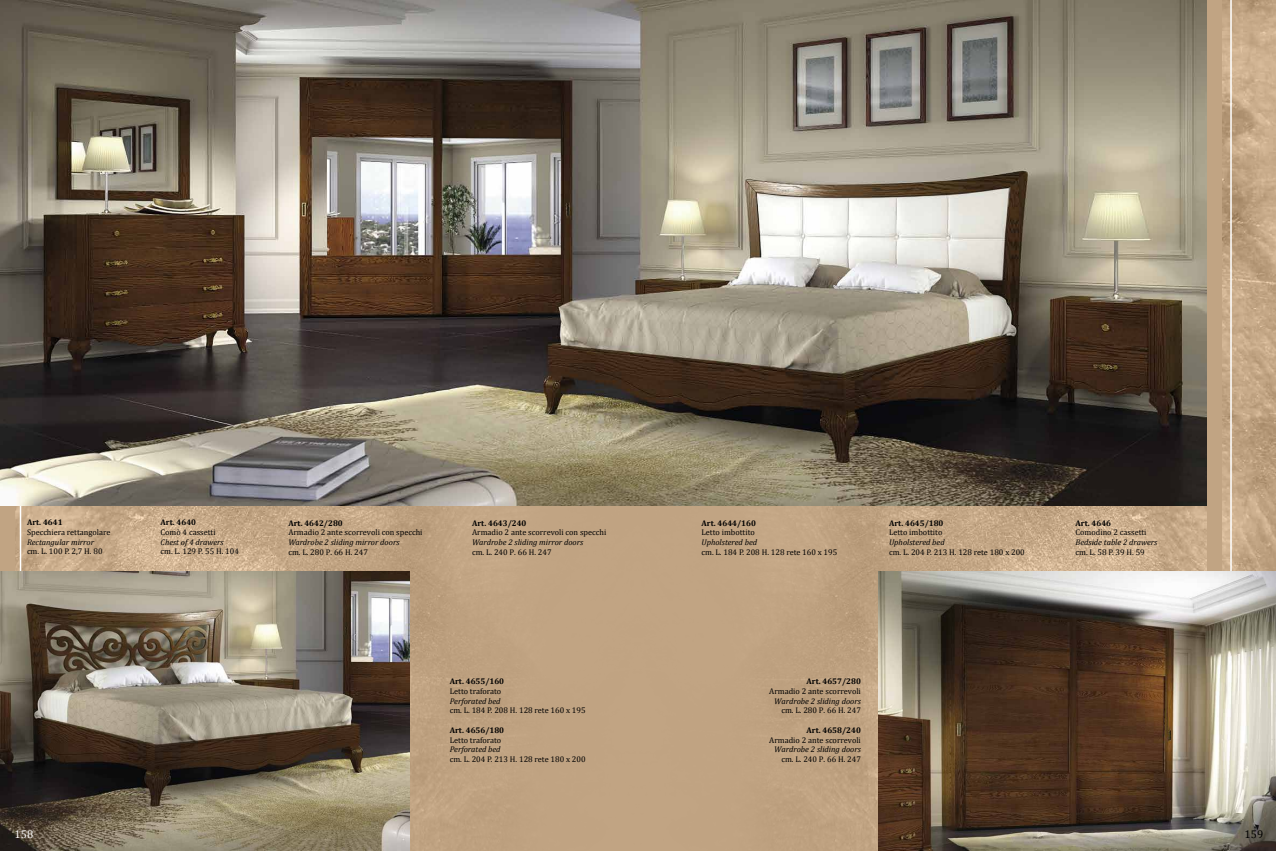
<style>
.page{position:relative;width:1276px;height:851px;background:#fff}
.page>*{position:absolute;margin:0;border:0;box-sizing:border-box;transform-origin:0 0}
.t1{font:11.25px "Cambria";color:#fff}
.t2{font:11.25px "Cambria";color:#000}
.t3{font:8.25px "Cambria";color:#000}
.t4{font:italic 8.25px "Cambria";color:#000}
.t5{font:700 8.25px "Cambria";color:#000}
</style>
<div class="page">
<div style="left:638px;top:0;width:638px;height:850px;background:#c1a483"></div>
<div style="left:0;top:0;width:638px;height:850px;background:#c1a483"></div>
<hr style="left:1230px;top:0;width:1px;height:850px;background:#fff">
<hr style="left:20px;top:0;width:1px;height:850px;background:#fff">
<img style="left:0;top:0;width:1206px;height:505px">
<img style="left:878px;top:571px;width:398px;height:279px">
<img style="left:0;top:571px;width:409px;height:279px">
<p class="t5" style="left:27px;top:516px;width:37px">Art. 4641</p>
<p class="t3" style="left:27px;top:527px;width:85px">Specchiera rettangolare</p>
<p class="t4" style="left:27px;top:536px;width:69px">Rectangular mirror</p>
<p class="t3" style="left:27px;top:546px;width:77px">cm. L. 100 P. 2,7 H. 80</p>
<p class="t5" style="left:161px;top:516px;width:37px">Art. 4640</p>
<p class="t3" style="left:161px;top:527px;width:57px">Comò 4 cassetti</p>
<p class="t4" style="left:161px;top:536px;width:65px">Chest of 4 drawers</p>
<p class="t3" style="left:161px;top:546px;width:80px">cm. L. 129 P. 55 H. 104</p>
<p class="t5" style="left:288px;top:517px;width:56px">Art. 4642/280</p>
<p class="t3" style="left:288px;top:527px;width:136px">Armadio 2 ante scorrevoli con specchi</p>
<p class="t4" style="left:288px;top:536px;width:113px">Wardrobe 2 sliding mirror doors</p>
<p class="t3" style="left:288px;top:547px;width:81px">cm. L. 280 P. 66 H. 247</p>
<p class="t5" style="left:472px;top:517px;width:56px">Art. 4643/240</p>
<p class="t3" style="left:472px;top:527px;width:136px">Armadio 2 ante scorrevoli con specchi</p>
<p class="t4" style="left:472px;top:536px;width:113px">Wardrobe 2 sliding mirror doors</p>
<p class="t3" style="left:472px;top:547px;width:81px">cm. L. 240 P. 66 H. 247</p>
<p class="t5" style="left:450px;top:675px;width:56px">Art. 4655/160</p>
<p class="t3" style="left:450px;top:686px;width:53px">Letto traforato</p>
<p class="t4" style="left:450px;top:695px;width:52px">Perforated bed</p>
<p class="t3" style="left:450px;top:705px;width:137px">cm. L. 184 P. 208 H. 128 rete 160 x 195</p>
<p class="t5" style="left:450px;top:724px;width:56px">Art. 4656/180</p>
<p class="t3" style="left:450px;top:734px;width:53px">Letto traforato</p>
<p class="t4" style="left:450px;top:743px;width:52px">Perforated bed</p>
<p class="t3" style="left:450px;top:754px;width:137px">cm. L. 204 P. 213 H. 128 rete 180 x 200</p>
<p class="t5" style="left:701px;top:517px;width:56px">Art. 4644/160</p>
<p class="t3" style="left:701px;top:527px;width:55px">Letto imbottito</p>
<p class="t4" style="left:701px;top:536px;width:57px">Upholstered bed</p>
<p class="t3" style="left:701px;top:547px;width:137px">cm. L. 184 P. 208 H. 128 rete 160 x 195</p>
<p class="t5" style="left:889px;top:517px;width:56px">Art. 4645/180</p>
<p class="t3" style="left:889px;top:527px;width:55px">Letto imbottito</p>
<p class="t4" style="left:889px;top:536px;width:57px">Upholstered bed</p>
<p class="t3" style="left:889px;top:547px;width:137px">cm. L. 204 P. 213 H. 128 rete 180 x 200</p>
<p class="t5" style="left:806px;top:675px;width:56px">Art. 4657/280</p>
<p class="t3" style="left:769px;top:686px;width:93px">Armadio 2 ante scorrevoli</p>
<p class="t4" style="left:774px;top:695px;width:88px">Wardrobe 2 sliding doors</p>
<p class="t3" style="left:781px;top:705px;width:81px">cm. L. 280 P. 66 H. 247</p>
<p class="t5" style="left:806px;top:724px;width:56px">Art. 4658/240</p>
<p class="t3" style="left:769px;top:734px;width:93px">Armadio 2 ante scorrevoli</p>
<p class="t4" style="left:774px;top:743px;width:88px">Wardrobe 2 sliding doors</p>
<p class="t3" style="left:781px;top:754px;width:81px">cm. L. 240 P. 66 H. 247</p>
<p class="t5" style="left:1075px;top:517px;width:37px">Art. 4646</p>
<p class="t3" style="left:1075px;top:527px;width:72px">Comodino 2 cassetti</p>
<p class="t4" style="left:1075px;top:536px;width:83px">Bedside table 2 drawers</p>
<p class="t3" style="left:1075px;top:547px;width:71px">cm. L. 58 P. 39 H. 59</p>
<h1 class="t1" style="left:15px;top:827px;width:20px">158</h1>
<h1 class="t2" style="left:1244px;top:827px;width:20px">159</h1>
</div>
